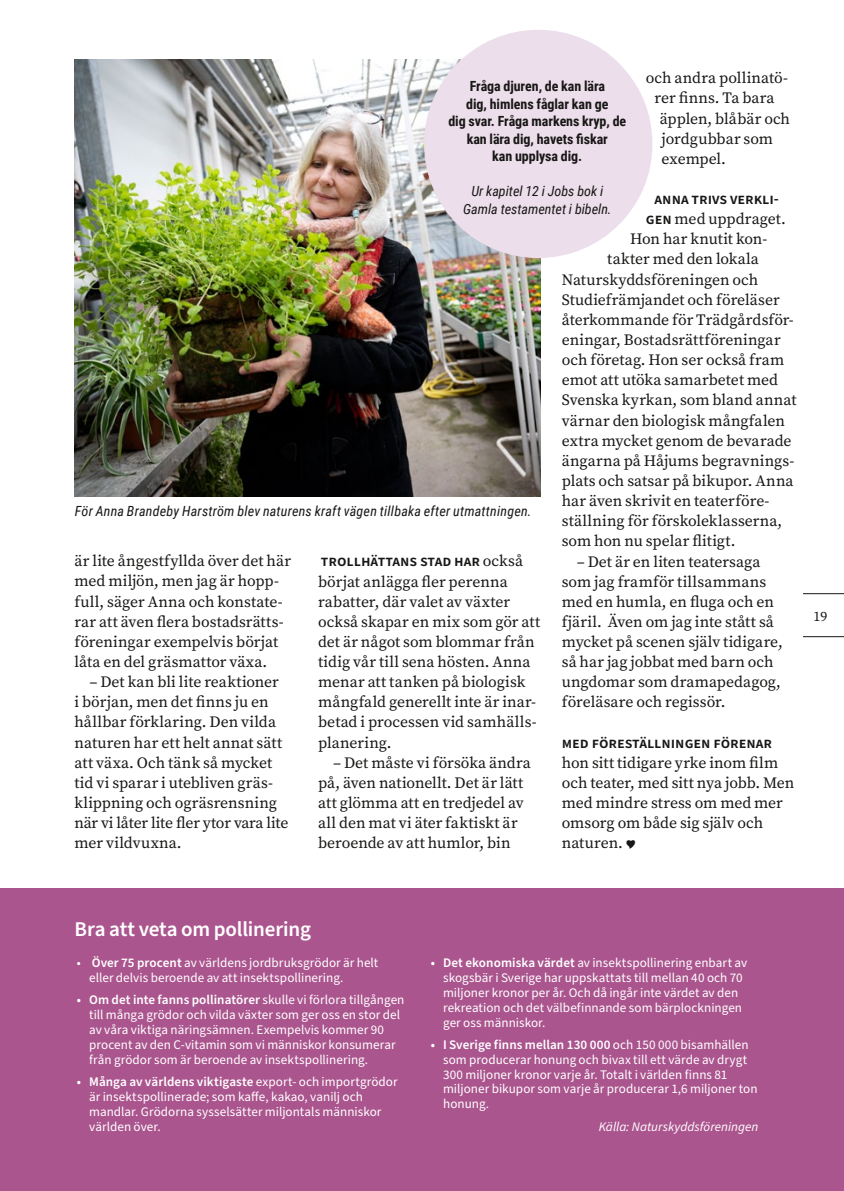
<style>
.page{position:relative;width:844px;height:1191px;background:#fff}
.page>*{position:absolute;margin:0;border:0;box-sizing:border-box;transform-origin:0 0}
.t1{font:600 21px "Source Sans Pro";letter-spacing:-.015em;color:#fff}
.t2{font:15.75px/20.1px "Source Serif Pro";color:#181716}
.t3{font:600 15.75px "Source Sans Pro";color:#181716}
.t4{font:italic 14px/17.5px "Roboto Condensed";letter-spacing:.01em;color:#181716;text-align:center}
.t5{font:700 14px/17.5px "Roboto Condensed";letter-spacing:-.005em;color:#181716;text-align:center}
.t6{font:14px "Source Serif Pro";color:#181716}
.t7{font:13.12px/14.9px "Source Sans Pro";letter-spacing:.005em;color:#fff}
.t8{font:italic 13.12px "Source Sans Pro";color:#fff}
.s1{font-family:"Source Sans Pro";font-weight:600}
.s2{font-family:"Tropen Extras"}
.s3{font-family:"Source Serif Pro";font-weight:400}
.s4{font-weight:600}
</style>
<div class="page">
<div style="left:0;top:888px;width:843px;height:303px;background:#ab558f"></div>
<img style="left:74px;top:60px;width:466px;height:436px">
<div style="left:424px;top:30px;width:228px;height:228px;background:#ecdeea;border-radius:50%"></div>
<svg style="left:803px;top:593px;width:40px;height:44px"></svg>
<p class="t2" style="left:645px;top:68px;width:144px">och andra pollinatö-</p>
<p class="t2" style="left:654px;top:88px;width:121px">rer finns. Ta bara</p>
<p class="t2" style="left:659px;top:108px;width:132px">äpplen, blåbär och</p>
<p class="t2" style="left:661px;top:128px;width:113px">jordgubbar som</p>
<p class="t2" style="left:661px;top:148px;width:66px">exempel.</p>
<p class="t3" style="left:654px;top:188px;width:126px">Anna trivs verkli-</p>
<p class="t2" style="left:645px;top:209px;width:141px"><span class="s1">gen</span> med uppdraget.</p>
<p class="t2" style="left:630px;top:229px;width:139px">Hon har knutit kon-</p>
<p class="t2" style="left:607px;top:249px;width:153px">takter med den lokala</p>
<p class="t2" style="left:561px;top:269px;width:198px">Naturskyddsföreningen och</p>
<p class="t2" style="left:561px;top:289px;width:219px">Studiefrämjandet och föreläser</p>
<p class="t2" style="left:561px;top:309px;width:233px">återkommande för Trädgårdsför-</p>
<p class="t2" style="left:561px;top:330px;width:220px">eningar, Bostadsrättföreningar</p>
<p class="t2" style="left:561px;top:350px;width:224px">och företag. Hon ser också fram</p>
<p class="t2" style="left:561px;top:370px;width:218px">emot att utöka samarbetet med</p>
<p class="t2" style="left:561px;top:390px;width:236px">Svenska kyrkan, som bland annat</p>
<p class="t2" style="left:561px;top:410px;width:225px">värnar den biologisk mångfalen</p>
<p class="t2" style="left:561px;top:430px;width:231px">extra mycket genom de bevarade</p>
<p class="t2" style="left:561px;top:450px;width:234px">ängarna på Håjums begravnings-</p>
<p class="t2" style="left:561px;top:470px;width:233px">plats och satsar på bikupor. Anna</p>
<p class="t2" style="left:561px;top:491px;width:209px">har även skrivit en teaterföre-</p>
<p class="t2" style="left:561px;top:511px;width:222px">ställning för förskoleklasserna,</p>
<p class="t2" style="left:561px;top:531px;width:175px">som hon nu spelar flitigt.</p>
<p class="t2" style="left:561px;top:551px;width:222px;text-indent:15px">– Det är en liten teatersaga som jag framför tillsammans med en humla, en fluga och en fjäril. Även om jag inte stått så mycket på scenen själv tidigare, så har jag jobbat med barn och ungdomar som dramapedagog, föreläsare och regissör.</p>
<p class="t3" style="left:561px;top:732px;width:212px">M ed föreställni ngen förenar</p>
<p class="t2" style="left:561px;top:752px;width:234px">hon sitt tidigare yrke inom film och teater, med sitt nya jobb. Men med mindre stress om med mer omsorg om både sig själv och naturen. <span class="s2">G</span></p>
<p class="t5" style="left:448px;top:77px;width:179px">Fråga djuren, de kan lära<br>dig, himlens fåglar kan ge<br>dig svar. Fråga markens kryp, de kan lära dig, havets fiskar<br>kan upplysa dig.</p>
<p class="t4" style="left:463px;top:182px;width:150px">Ur kapitel 12 i Jobs bok i<br>Gamla testamentet i bibeln.</p>
<p class="t4" style="left:75px;top:501px;width:458px">För Anna Brandeby Harström blev naturens kraft vägen tillbaka efter utmattningen.</p>
<p class="t2" style="left:74px;top:551px;width:218px">är lite ångestfyllda över det här med miljön, men jag är hopp&shy;full, säger Anna och konstate&shy;rar att även flera bostadsrätts&shy;föreningar exempelvis börjat låta en del gräsmattor växa.</p>
<p class="t2" style="left:74px;top:672px;width:215px;text-indent:15px">– Det kan bli lite reaktioner<br>i början, men det finns ju en hållbar förklaring. Den vilda naturen har ett helt annat sätt att växa. Och tänk så mycket tid vi sparar i utebliven gräs&shy;klippning och ogräsrensning när vi låter lite fler ytor vara lite mer vildvuxna.</p>
<p class="t3" style="left:321px;top:550px;width:203px">Trollhättans Stad har <span class="s3">också</span></p>
<p class="t2" style="left:318px;top:571px;width:223px">börjat anlägga fler perenna rabatter, där valet av växter också skapar en mix som gör att det är något som blommar från tidig vår till sena hösten. Anna menar att tanken på biologisk mångfald generellt inte är inar&shy;betad i processen vid samhälls&shy;planering.</p>
<p class="t2" style="left:318px;top:752px;width:214px;text-indent:15px">– Det måste vi försöka ändra på, även nationellt. Det är lätt att glömma att en tredjedel av all den mat vi äter faktiskt är beroende av att humlor, bin</p>
<p class="t6" style="left:813px;top:607px;width:15px">19</p>
<h1 class="t1" style="left:74px;top:914px;width:238px">Bra att veta om pollinering</h1>
<p class="t7" style="left:89px;top:955px;width:291px;text-indent:-12px">• <span class="s4">Över 75 procent</span> av världens jordbruksgrödor är helt eller delvis beroende av att insektspollinering.</p>
<p class="t7" style="left:89px;top:993px;width:317px;text-indent:-12px"><span class="s4">• Om det inte fanns pollinatörer</span> skulle vi förlora tillgången till många grödor och vilda växter som ger oss en stor del av våra viktiga näringsämnen. Exempelvis kommer 90 procent av den C-vitamin som vi människor konsumerar från grödor som är beroende av insektspollinering.</p>
<p class="t7" style="left:89px;top:1074px;width:310px;text-indent:-12px"><span class="s4">• Många av världens viktigaste</span> export- och importgrödor är insektspollinerade; som kaffe, kakao, vanilj och mandlar. Grödorna sysselsätter miljontals människor världen över.</p>
<p class="t7" style="left:443px;top:955px;width:305px;text-indent:-12px"><span class="s4">• Det ekonomiska värdet</span> av insektspollinering enbart av skogsbär i Sverige har uppskattats till mellan 40 och 70 miljoner kronor per år. Och då ingår inte värdet av den rekreation och det välbefinnande som bärplockningen ger oss människor.</p>
<p class="t7" style="left:443px;top:1037px;width:316px;text-indent:-12px"><span class="s4">• I Sverige finns mellan 130 000</span> och 150 000 bisamhällen som producerar honung och bivax till ett värde av drygt 300 miljoner kronor varje år. Totalt i världen finns 81 miljoner bikupor som varje år producerar 1,6 miljoner ton honung.</p>
<p class="t8" style="left:598px;top:1117px;width:161px">Källa: Naturskyddsföreningen</p>
</div>
